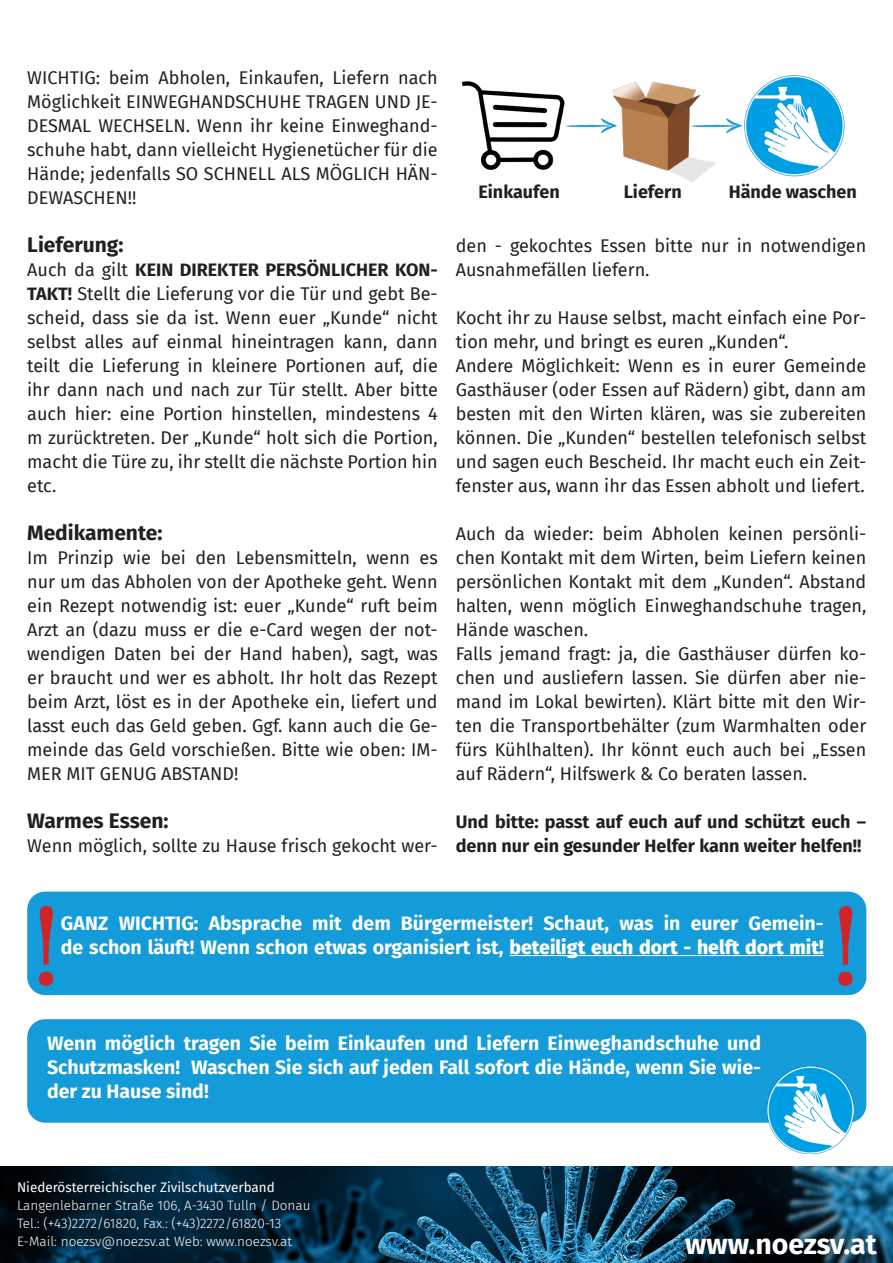
<style>
.page{position:relative;width:893px;height:1263px;background:#fff}
.page>*{position:absolute;margin:0;border:0;box-sizing:border-box;transform-origin:0 0}
.t1{font:112.5px "Abril Text";color:#d1232a}
.t2{font:700 28.5px "Fira Sans";color:#fff}
.t3{font:700 21px "Fira Sans";color:#231f20}
.t4{font:700 19.5px/24px "Fira Sans";color:#fff;text-align:justify}
.t5{font:18px/24px "Fira Sans";color:#231f20;text-align:justify}
.t6{font:700 18px/24px "Fira Sans";color:#231f20}
.t7{font:300 13.5px "Fira Sans";color:#fff}
.t8{font:13.5px "Fira Sans";color:#fff}
.s1{font-weight:700}
.s2{font-weight:800}
</style>
<div class="page">
<img style="left:0;top:1166px;width:893px;height:97px">
<div style="left:27px;top:1019px;width:839px;height:104px;background:#139cd9;border-radius:18px"></div>
<img style="left:767px;top:1067px;width:87px;height:86px">
<img style="left:461px;top:75px;width:384px;height:108px">
<div style="left:27px;top:891px;width:839px;height:104px;background:#139cd9;border-radius:18px"></div>
<hr style="left:509px;top:955px;width:315px;height:1px;background:#fff">
<p class="t5" style="left:27px;top:65px;width:412px">WICHTIG: beim Abholen, Einkaufen, Liefern nach Möglichkeit EINWEGHANDSCHUHE TRAGEN UND JE-DESMAL WECHSELN. Wenn ihr keine Einweghand&shy;schuhe habt, dann vielleicht Hygienetücher für die Hände; jedenfalls SO SCHNELL ALS MÖGLICH HÄN-DEWASCHEN!!</p>
<p class="t3" style="left:27px;top:227px;width:98px">Lieferung:</p>
<p class="t5" style="left:27px;top:257px;width:412px">Auch da gilt <span class="s1">KEIN DIREKTER PERSÖNLICHER KON-TAKT!</span> Stellt die Lieferung vor die Tür und gebt Be&shy;scheid, dass sie da ist. Wenn euer „Kunde“ nicht selbst alles auf einmal hineintragen kann, dann teilt die Lieferung in kleinere Portionen auf, die ihr dann nach und nach zur Tür stellt. Aber bitte auch hier: eine Portion hinstellen, mindestens 4 m zurücktreten. Der „Kunde“ holt sich die Portion, macht die Türe zu, ihr stellt die nächste Portion hin etc.</p>
<p class="t3" style="left:27px;top:515px;width:137px">Medikamente:</p>
<p class="t5" style="left:27px;top:545px;width:412px">Im Prinzip wie bei den Lebensmitteln, wenn es nur um das Abholen von der Apotheke geht. Wenn ein Rezept notwendig ist: euer „Kunde“ ruft beim Arzt an (dazu muss er die e-Card wegen der not&shy;wendigen Daten bei der Hand haben), sagt, was er braucht und wer es abholt. Ihr holt das Rezept beim Arzt, löst es in der Apotheke ein, liefert und lasst euch das Geld geben. Ggf. kann auch die Ge&shy;meinde das Geld vorschießen. Bitte wie oben: IM-MER MIT GENUG ABSTAND!</p>
<p class="t3" style="left:27px;top:803px;width:143px">Warmes Essen:</p>
<p class="t5" style="left:27px;top:833px;width:412px">Wenn möglich, sollte zu Hause frisch gekocht wer-</p>
<p class="t6" style="left:478px;top:178px;width:83px">Einkaufen</p>
<p class="t6" style="left:624px;top:178px;width:60px">Liefern</p>
<p class="t6" style="left:729px;top:178px;width:130px">Hände waschen</p>
<p class="t5" style="left:456px;top:233px;width:412px">den - gekochtes Essen bitte nur in notwendigen<br>Ausnahmefällen liefern.</p>
<p class="t5" style="left:456px;top:305px;width:412px">Kocht ihr zu Hause selbst, macht einfach eine Por&shy;tion mehr, und bringt es euren „Kunden“.</p>
<p class="t5" style="left:456px;top:353px;width:412px">Andere Möglichkeit: Wenn es in eurer Gemeinde Gasthäuser (oder Essen auf Rädern) gibt, dann am besten mit den Wirten klären, was sie zubereiten können. Die „Kunden“ bestellen telefonisch selbst und sagen euch Bescheid. Ihr macht euch ein Zeit&shy;fenster aus, wann ihr das Essen abholt und liefert.</p>
<p class="t5" style="left:456px;top:521px;width:412px">Auch da wieder: beim Abholen keinen persönli&shy;chen Kontakt mit dem Wirten, beim Liefern keinen persönlichen Kontakt mit dem „Kunden“. Abstand halten, wenn möglich Einweghandschuhe tragen, Hände waschen.</p>
<p class="t5" style="left:456px;top:641px;width:412px">Falls jemand fragt: ja, die Gasthäuser dürfen ko&shy;chen und ausliefern lassen. Sie dürfen aber nie&shy;mand im Lokal bewirten). Klärt bitte mit den Wir&shy;ten die Transportbehälter (zum Warmhalten oder fürs Kühlhalten). Ihr könnt euch auch bei „Essen auf Rädern“, Hilfswerk &amp; Co beraten lassen.</p>
<p class="t6" style="left:456px;top:808px;width:412px">Und bitte: passt auf euch auf und schützt euch – denn nur ein gesunder Helfer kann weiter helfen!!</p>
<p class="t1" style="left:24px;top:863px;width:45px">!</p>
<p class="t1" style="left:824px;top:863px;width:45px">!</p>
<p class="t4" style="left:61px;top:910px;width:764px">GANZ WICHTIG: Absprache mit dem Bürgermeister! Schaut, was in eurer Gemein&shy;de schon läuft! Wenn schon etwas organisiert ist, <span class="s2">beteiligt euch dort - helft dort mit!</span></p>
<p class="t4" style="left:47px;top:1030px;width:716px">Wenn möglich tragen Sie beim Einkaufen und Liefern Einweghandschuhe und Schutzmasken! Waschen Sie sich auf jeden Fall sofort die Hände, wenn Sie wie&shy;der zu Hause sind!</p>
<p class="t8" style="left:17px;top:1177px;width:259px">Niederösterreichischer Zivilschutzverband</p>
<p class="t7" style="left:17px;top:1196px;width:295px">Langenlebarner Straße 106, A-3430 Tulln / Donau</p>
<p class="t7" style="left:17px;top:1214px;width:266px">Tel.: (+43)2272/61820, Fax.: (+43)2272/61820-13</p>
<p class="t7" style="left:17px;top:1232px;width:277px">E-Mail: noezsv@noezsv.at Web: www.noezsv.at</p>
<p class="t2" style="left:685px;top:1220px;width:193px">www.noezsv.at</p>
</div>
